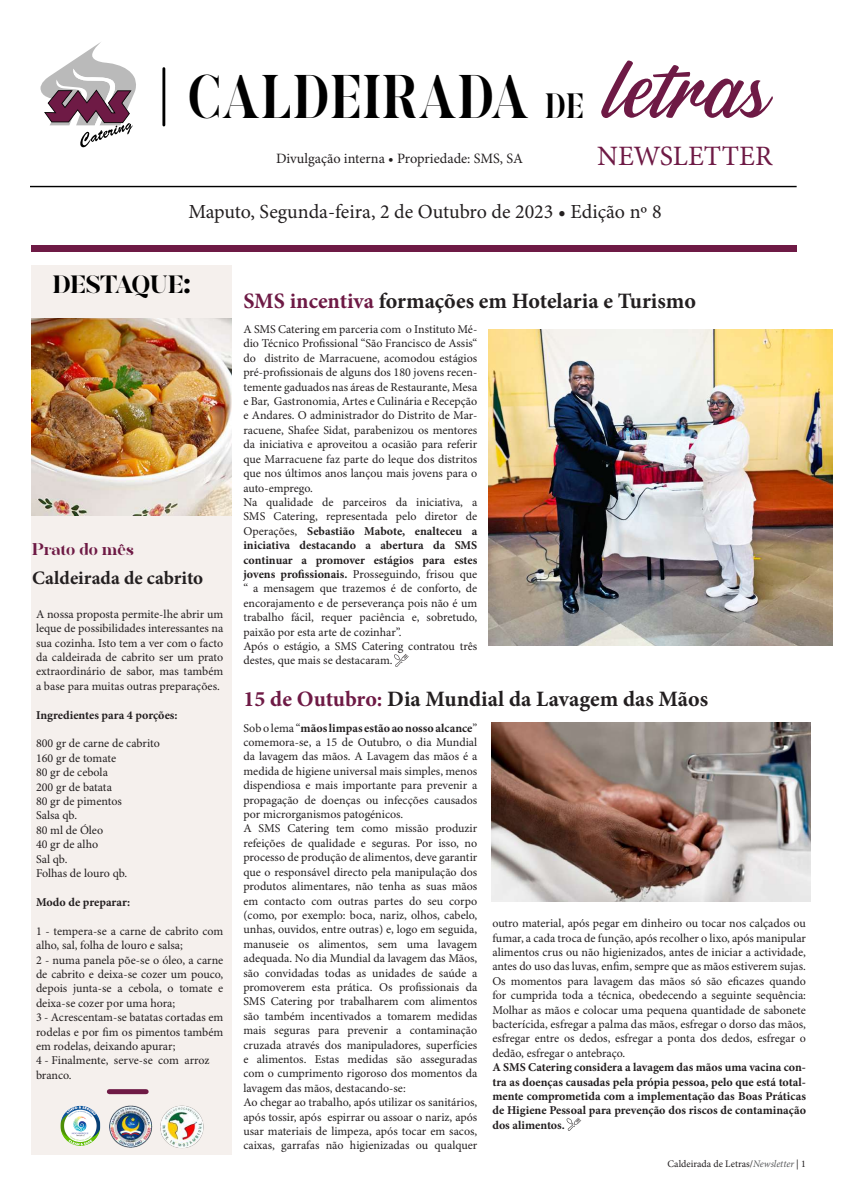
<style>
.page{position:relative;width:842px;height:1191px;background:#fff}
.page>*{position:absolute;margin:0;border:0;box-sizing:border-box;transform-origin:0 0}
.t1{font:96.4px "Sabatons Script DEMO";color:#6e1a45}
.t2{font:61.5px "AVONE";letter-spacing:.05em;color:#000;scale:.8 1}
.t3{font:28.1px "Minion Pro";color:#6e1a45}
.t4{font:25px "AVONE";color:#000}
.t5{font:700 22px "Minion Pro";color:#231f20}
.t6{font:20px "Minion Pro";color:#231f20}
.t7{font:700 19px "Minion Pro";color:#231f20}
.t8{font:17px "AVONE";letter-spacing:-.01em;color:#6e1a45}
.t9{font:14.3px "Minion Pro";color:#231f20}
.t10{font:12px/14.4px "Minion Pro";color:#231f20}
.t11{font:700 12px/14.4px "Minion Pro";color:#231f20;text-align:justify}
.t12{font:10px "Minion Pro";color:#231f20}
.s1{font-size:35.1px}
.s2{font-size:31.1px}
.s3{color:#6e1a45}
.s4{font-weight:700}
.s5{font-style:italic;color:#57585a}
</style>
<div class="page">
<div style="left:31px;top:265px;width:200px;height:889px;background:#f5f0ed"></div>
<svg style="left:40px;top:42px;width:96px;height:106px"></svg>
<hr style="left:30px;top:186px;width:767px;height:1px;background:#000">
<hr style="left:162px;top:69px;width:3px;height:56px;background:#000">
<div style="left:31px;top:246px;width:766px;height:6px;background:#6e1a45"></div>
<img style="left:60px;top:1105px;width:41px;height:41px">
<img style="left:110px;top:1105px;width:42px;height:42px">
<img style="left:160px;top:1105px;width:44px;height:43px">
<div style="left:109px;top:1089px;width:37px;height:5px;background:#6e1a45"></div>
<svg style="left:394px;top:654px;width:15px;height:13px"></svg>
<svg style="left:567px;top:1117px;width:14px;height:13px"></svg>
<img style="left:32px;top:318px;width:199px;height:197px">
<img style="left:491px;top:723px;width:320px;height:178px">
<img style="left:488px;top:329px;width:344px;height:317px">
<h2 class="t2" style="left:188px;top:60px;width:496px">CALDEIRADA <span class="s1">DE</span></h2>
<p class="t9" style="left:276px;top:150px;width:248px">Divulgação interna • Propriedade: SMS, SA</p>
<h1 class="t1" style="left:608px;top:44px;width:166px">letras</h1>
<h3 class="t3" style="left:597px;top:139px;width:177px">NEWSLETTER</h3>
<h3 class="t6" style="left:188px;top:199px;width:475px">Maputo, Segunda-feira, 2 de Outubro de 2023 • Edição nº 8</h3>
<h3 class="t4" style="left:53px;top:269px;width:139px">DESTAQUE<span class="s2">:</span></h3>
<h3 class="t8" style="left:32px;top:539px;width:103px">Prato do mês</h3>
<h3 class="t7" style="left:32px;top:564px;width:173px">Caldeirada de cabrito</h3>
<p class="t10" style="left:36px;top:607px;width:189px;text-align:justify">A nossa proposta permite-lhe abrir um leque de possibilidades interessantes na sua cozinha. Isto tem a ver com o facto da caldeirada de cabrito ser um prato extraordinário de sabor, mas também a base para muitas outras preparações.</p>
<p class="t11" style="left:36px;top:707px;width:143px">Ingredientes para 4 porções:</p>
<p class="t10" style="left:36px;top:737px;width:125px">800 gr de carne de cabrito<br>160 gr de tomate<br>80 gr de cebola<br>200 gr de batata<br>80 gr de pimentos<br>Salsa qb.<br>80 ml de Óleo<br>40 gr de alho<br>Sal qb.<br>Folhas de louro qb.</p>
<p class="t11" style="left:36px;top:894px;width:96px">Modo de preparar:</p>
<p class="t10" style="left:36px;top:924px;width:189px">1 - tempera-se a carne de cabrito com alho, sal, folha de louro e salsa;<br>2 - numa panela põe-se o óleo, a carne de cabrito e deixa-se cozer um pouco, depois junta-se a cebola, o tomate e deixa-se cozer por uma hora;<br>3 - Acrescentam-se batatas cortadas em rodelas e por fim os pimentos também em rodelas, deixando apurar;<br>4 - Finalmente, serve-se com arroz branco.</p>
<h3 class="t5" style="left:243px;top:285px;width:454px"><span class="s3">SMS incentiva</span> formações em Hotelaria e Turismo</h3>
<p class="t10" style="left:243px;top:322px;width:235px">A SMS Catering em parceria com o Instituto Mé&shy;dio Técnico Profissional “São Francisco de Assis“ do distrito de Marracuene, acomodou estágios pré-profissionais de alguns dos 180 jovens recen&shy;temente gaduados nas áreas de Restaurante, Mesa e Bar, Gastronomia, Artes e Culinária e Recepção e Andares. O administrador do Distrito de Mar&shy;racuene, Shafee Sidat, parabenizou os mentores da iniciativa e aproveitou a ocasião para referir que Marracuene faz parte do leque dos distritos que nos últimos anos lançou mais jovens para o auto-emprego.<br>Na qualidade de parceiros da iniciativa, a SMS Catering, representada pelo diretor de Operações, <span class="s4">Sebastião Mabote, enalteceu a iniciativa destacando a abertura da SMS continuar a promover estágios para estes jovens profissionais.</span> Prosseguindo, frisou que “ a mensagem que trazemos é de conforto, de encorajamento e de perseverança pois não é um trabalho fácil, requer paciência e, sobretudo, paixão por esta arte de cozinhar”.<br>Após o estágio, a SMS Catering contratou três destes, que mais se destacaram.</p>
<h3 class="t5" style="left:243px;top:683px;width:466px"><span class="s3">15 de Outubro:</span> Dia Mundial da Lavagem das Mãos</h3>
<p class="t10" style="left:243px;top:721px;width:235px">Sob o lema “<span class="s4">mãos limpas estão ao nosso alcance</span>” comemora-se, a 15 de Outubro, o dia Mundial da lavagem das mãos. A Lavagem das mãos é a medida de higiene universal mais simples, menos dispendiosa e mais importante para prevenir a propagação de doenças ou infecções causados por microrganismos patogénicos.<br>A SMS Catering tem como missão produzir refeições de qualidade e seguras. Por isso, no processo de produção de alimentos, deve garantir que o responsável directo pela manipulação dos produtos alimentares, não tenha as suas mãos em contacto com outras partes do seu corpo (como, por exemplo: boca, nariz, olhos, cabelo, unhas, ouvidos, entre outras) e, logo em seguida, manuseie os alimentos, sem uma lavagem adequada. No dia Mundial da lavagem das Mãos, são convidadas todas as unidades de saúde a promoverem esta prática. Os profissionais da SMS Catering por trabalharem com alimentos são também incentivados a tomarem medidas mais seguras para prevenir a contaminação cruzada através dos manipuladores, superfícies e alimentos. Estas medidas são asseguradas com o cumprimento rigoroso dos momentos da lavagem das mãos, destacando-se:<br>Ao chegar ao trabalho, após utilizar os sanitários, após tossir, após espirrar ou assoar o nariz, após usar materiais de limpeza, após tocar em sacos, caixas, garrafas não higienizadas ou qualquer</p>
<p class="t10" style="left:492px;top:916px;width:315px;text-align:justify">outro material, após pegar em dinheiro ou tocar nos calçados ou fumar, a cada troca de função, após recolher o lixo, após manipular alimentos crus ou não higienizados, antes de iniciar a actividade, antes do uso das luvas, enfim, sempre que as mãos estiverem sujas.<br>Os momentos para lavagem das mãos só são eficazes quando for cumprida toda a técnica, obedecendo a seguinte sequência:<br>Molhar as mãos e colocar uma pequena quantidade de sabonete bacterícida, esfregar a palma das mãos, esfregar o dorso das mãos, esfregar entre os dedos, esfregar a ponta dos dedos, esfregar o dedão, esfregar o antebraço.</p>
<p class="t11" style="left:492px;top:1060px;width:315px">A SMS Catering considera a lavagem das mãos uma vacina con&shy;tra as doenças causadas pela própia pessoa, pelo que está total&shy;mente comprometida com a implementação das Boas Práticas de Higiene Pessoal para prevenção dos riscos de contaminação dos alimentos.</p>
<p class="t12" style="left:668px;top:1157px;width:140px">Caldeirada de Letras/<span class="s5">Newsletter</span> | 1</p>
</div>
